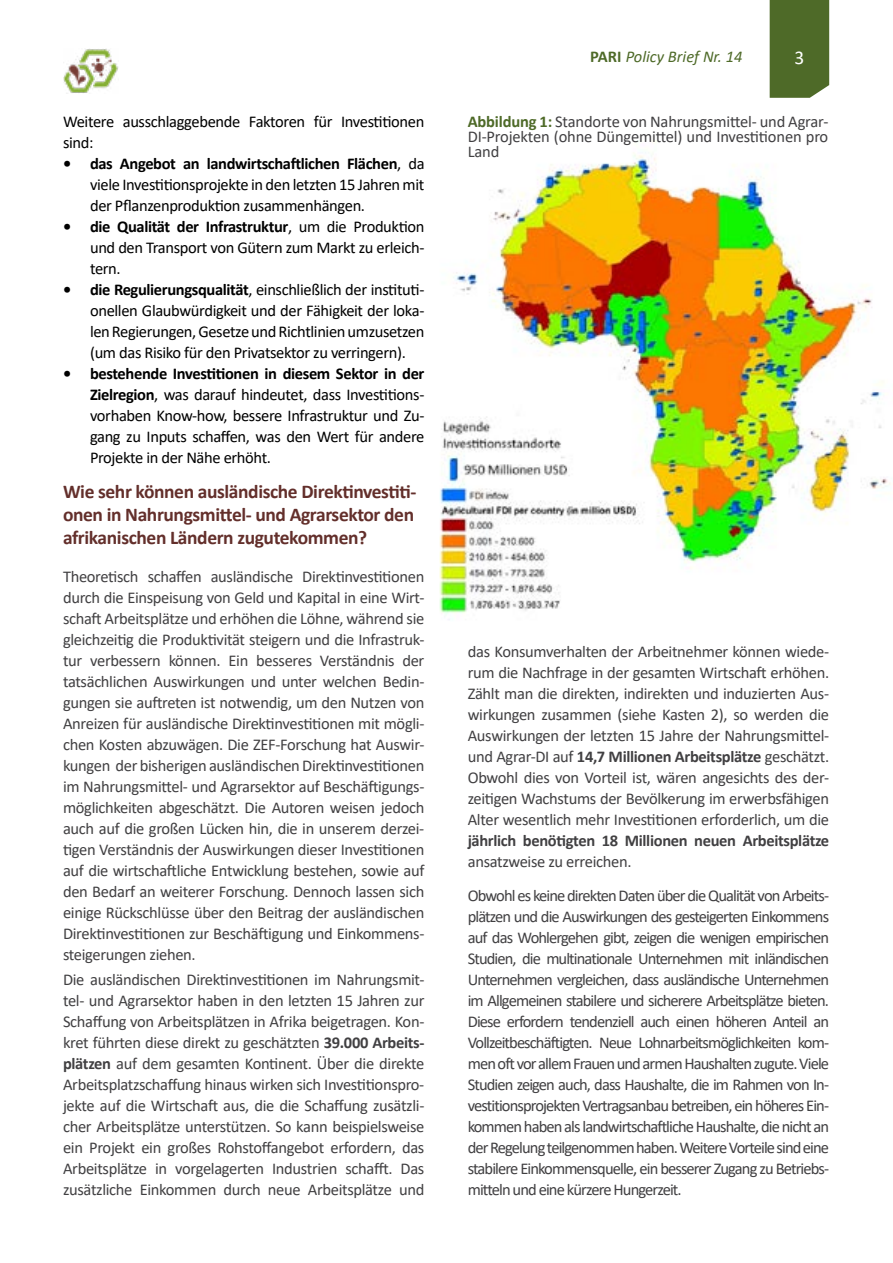
<style>
.page{position:relative;width:893px;height:1263px;background:#fff}
.page>*{position:absolute;margin:0;border:0;box-sizing:border-box;transform-origin:0 0}
.t1{font:700 19.5px/22.5px "Calibri";letter-spacing:-.02em;color:#632f2b;text-align:justify}
.t2{font:19.5px "Calibri";color:#fff}
.t3{font:16.5px/21px "Calibri";letter-spacing:-.02em;color:#414042;text-align:justify}
.t4{font:16.5px/21px "Calibri";letter-spacing:-.02em;color:#000;text-align:justify}
.t5{font:16.5px/33.8px "Calibri";letter-spacing:-.055em;color:#414042}
.t6{font:700 16.5px "Calibri";letter-spacing:-.02em;color:#414042}
.t7{font:italic 16.5px "Calibri";color:#4e6a28}
.s1{font-weight:700}
.s2{font-weight:700;font-style:normal}
.s3{font-weight:700;color:#4e6a28}
</style>
<div class="page">
<div style="left:770px;top:0;width:59px;height:98px;background:#4e6a28"></div>
<img style="left:64px;top:49px;width:55px;height:44px">
<img style="left:439px;top:141px;width:452px;height:479px">
<p class="t4" style="left:63px;top:111px;width:363px">Weitere ausschlaggebende Faktoren für Investitionen sind:</p>
<p class="t4" style="left:90px;top:153px;width:336px;text-indent:-27px"><span class="s1">• das Angebot an landwirtschaftlichen Flächen</span>, da viele Investitionsprojekte in den letzten 15 Jahren mit der Pflanzenproduktion zusammenhängen.</p>
<p class="t4" style="left:90px;top:216px;width:336px;text-indent:-27px"><span class="s1">• die Qualität der Infrastruktur</span>, um die Produktion und den Transport von Gütern zum Markt zu erleich&shy;tern.</p>
<p class="t4" style="left:90px;top:279px;width:336px;text-indent:-27px"><span class="s1">• die Regulierungsqualität</span>, einschließlich der instituti&shy;onellen Glaubwürdigkeit und der Fähigkeit der loka&shy;len Regierungen, Gesetze und Richtlinien umzusetzen (um das Risiko für den Privatsektor zu verringern).</p>
<p class="t4" style="left:90px;top:363px;width:336px;text-indent:-27px"><span class="s1">• bestehende Investitionen in diesem Sektor in der Zielregion</span>, was darauf hindeutet, dass Investitions&shy;vorhaben Know-how, bessere Infrastruktur und Zu&shy;gang zu Inputs schaffen, was den Wert für andere Projekte in der Nähe erhöht.</p>
<p class="t1" style="left:63px;top:480px;width:355px">Wie sehr können ausländische Direktinvestiti&shy;onen in Nahrungsmittel- und Agrarsektor den afrikanischen Ländern zugutekommen?</p>
<p class="t3" style="left:63px;top:565px;width:363px">Theoretisch schaffen ausländische Direktinvestitionen durch die Einspeisung von Geld und Kapital in eine Wirt&shy;schaft Arbeitsplätze und erhöhen die Löhne, während sie gleichzeitig die Produktivität steigern und die Infrastruk&shy;tur verbessern können. Ein besseres Verständnis der tatsächlichen Auswirkungen und unter welchen Bedin&shy;gungen sie auftreten ist notwendig, um den Nutzen von Anreizen für ausländische Direktinvestitionen mit mögli&shy;chen Kosten abzuwägen. Die ZEF-Forschung hat Auswir&shy;kungen der bisherigen ausländischen Direktinvestitionen im Nahrungsmittel- und Agrarsektor auf Beschäftigungs&shy;möglichkeiten abgeschätzt. Die Autoren weisen jedoch auch auf die großen Lücken hin, die in unserem derzei&shy;tigen Verständnis der Auswirkungen dieser Investitionen auf die wirtschaftliche Entwicklung bestehen, sowie auf den Bedarf an weiterer Forschung. Dennoch lassen sich einige Rückschlüsse über den Beitrag der ausländischen Direktinvestitionen zur Beschäftigung und Einkommens&shy;steigerungen ziehen.</p>
<p class="t3" style="left:63px;top:968px;width:363px">Die ausländischen Direktinvestitionen im Nahrungsmit&shy;tel- und Agrarsektor haben in den letzten 15 Jahren zur Schaffung von Arbeitsplätzen in Afrika beigetragen. Kon&shy;kret führten diese direkt zu geschätzten <span class="s1">39.000 Arbeits&shy;plätzen</span> auf dem gesamten Kontinent. Über die direkte Arbeitsplatzschaffung hinaus wirken sich Investitionspro&shy;jekte auf die Wirtschaft aus, die die Schaffung zusätzli&shy;cher Arbeitsplätze unterstützen. So kann beispielsweise ein Projekt ein großes Rohstoffangebot erfordern, das Arbeitsplätze in vorgelagerten Industrien schafft. Das zusätzliche Einkommen durch neue Arbeitsplätze und</p>
<p class="t7" style="left:590px;top:45px;width:154px"><span class="s2">PARI</span> Policy Brief Nr. 14</p>
<p class="t2" style="left:794px;top:44px;width:11px">3</p>
<p class="t3" style="left:468px;top:114px;width:362px;line-height:15px"><span class="s3">Abbildung 1:</span> Standorte von Nahrungsmittel- und Agrar-DI-Projekten (ohne Düngemittel) und Investitionen pro Land</p>
<p class="t3" style="left:468px;top:641px;width:363px">das Konsumverhalten der Arbeitnehmer können wiede&shy;rum die Nachfrage in der gesamten Wirtschaft erhöhen.<br>Zählt man die direkten, indirekten und induzierten Aus&shy;wirkungen zusammen (siehe Kasten 2), so werden die Auswirkungen der letzten 15 Jahre der Nahrungsmittel&shy;und Agrar-DI auf <span class="s1">14,7 Millionen Arbeitsplätze</span> geschätzt.<br>Obwohl dies von Vorteil ist, wären angesichts des der&shy;zeitigen Wachstums der Bevölkerung im erwerbsfähigen Alter wesentlich mehr Investitionen erforderlich, um die</p>
<p class="t6" style="left:468px;top:829px;width:363px">jährlich benötigten 18 Millionen neuen Arbeitsplätze</p>
<p class="t5" style="left:468px;top:845px;width:363px">ansatzweise zu erreichen.<br>Obwohl es keine direkten Daten über die Qualität von Arbeits-</p>
<p class="t3" style="left:468px;top:906px;width:363px">plätzen und die Auswirkungen des gesteigerten Einkommens auf das Wohlergehen gibt, zeigen die wenigen empirischen Studien, die multinationale Unternehmen mit inländischen Unternehmen vergleichen, dass ausländische Unternehmen im Allgemeinen stabilere und sicherere Arbeitsplätze bieten.<br>Diese erfordern tendenziell auch einen höheren Anteil an Vollzeitbeschäftigten. Neue Lohnarbeitsmöglichkeiten kom&shy;men oft vor allem Frauen und armen Haushalten zugute. Viele Studien zeigen auch, dass Haushalte, die im Rahmen von In&shy;vestitionsprojekten Vertragsanbau betreiben, ein höheres Ein&shy;kommen haben als landwirtschaftliche Haushalte, die nicht an der Regelung teilgenommen haben. Weitere Vorteile sind eine stabilere Einkommensquelle, ein besserer Zugang zu Betriebs&shy;mitteln und eine kürzere Hungerzeit.</p>
</div>
